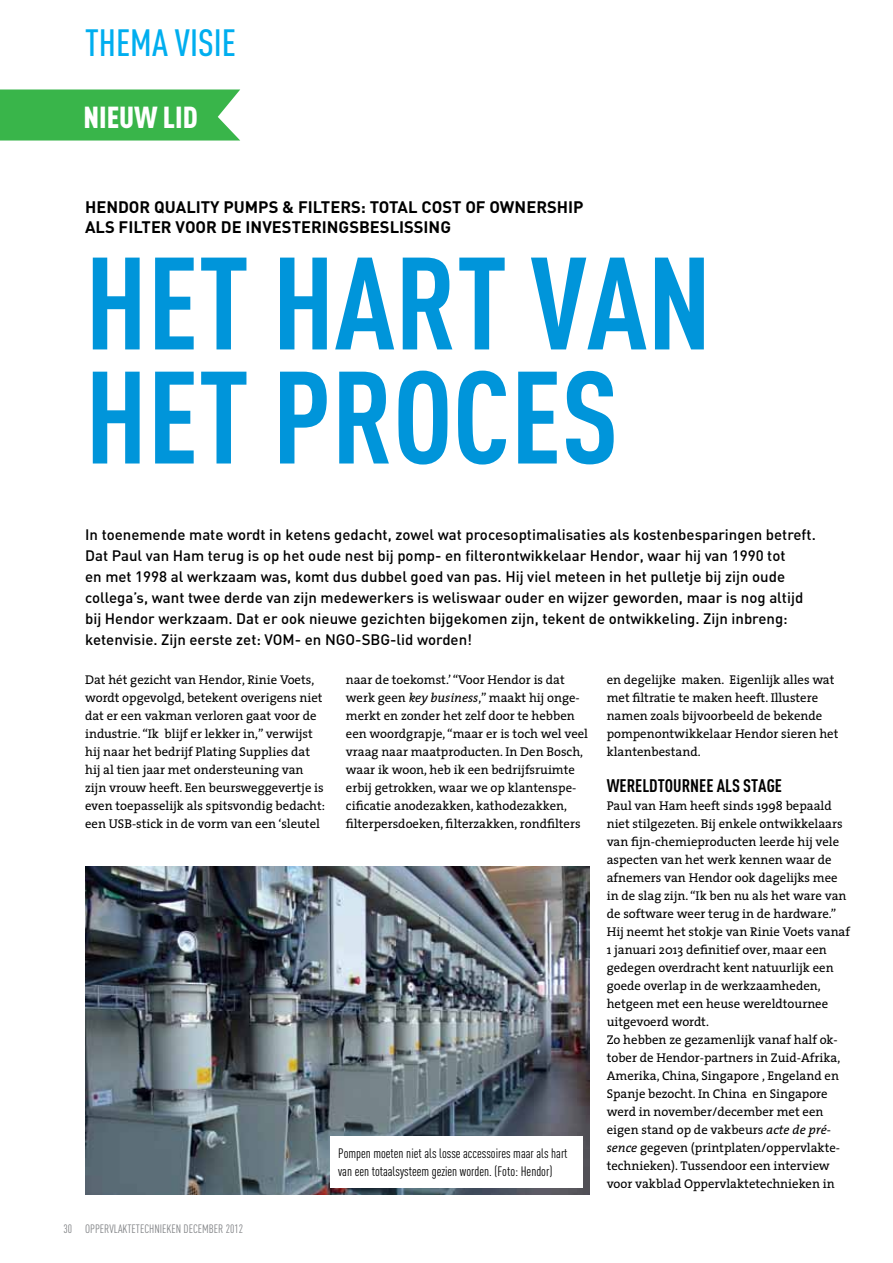
<style>
.page{position:relative;width:893px;height:1263px;background:#fff}
.page>*{position:absolute;margin:0;border:0;box-sizing:border-box;transform-origin:0 0}
.t1{font:700 129px/114px "DIN Cond";color:#0095da}
.t2{font:500 37.5px "DIN Cond";color:#00aeef}
.t3{font:900 30px "DIN Cond";color:#fff}
.t4{font:700 18px "DIN Cond";color:#000}
.t5{font:700 16.5px/19.8px "DIN";color:#000}
.t6{font:500 15px/21px "DIN";color:#000}
.t7{font:13.5px/18px "DIN Cond";color:#000}
.t8{font:12.75px/18px "The Serif";color:#000}
.t9{font:12px "DIN Cond";color:#808285}
.s1{font-style:italic}
</style>
<div class="page">
<svg style="left:0;top:89px;width:240px;height:52px;background:#44b954"></svg>
<img style="left:85px;top:866px;width:505px;height:329px">
<div style="left:330px;top:1136px;width:253px;height:51px;background:#fff"></div>
<h2 class="t2" style="left:85px;top:20px;width:153px">THEMA VISIE</h2>
<h3 class="t3" style="left:83px;top:98px;width:116px">NIEUW LID</h3>
<p class="t5" style="left:85px;top:197px;width:498px">HENDOR QUALITY PUMPS &amp; FILTERS: TOTAL COST OF OWNERSH IP<br>ALS FILTER VOOR DE INVESTERINGSBESLISSING</p>
<h1 class="t1" style="left:85px;top:243px;width:628px">HET HART VAN<br>HET PROCES</h1>
<p class="t6" style="left:85px;top:524px;width:732px">In toenemende mate wordt in ketens gedacht, zowel wat procesoptimalisaties als kostenbesparingen betreft.<br>Dat Paul van Ham terug is op het oude nest bij pomp- en filterontwikkelaar Hendor, waar hij van 1990 tot<br>en met 1998 al werkzaam was, komt dus dubbel goed van pas. Hij viel meteen in het pulletje bij zijn oude collega’s, want twee derde van zijn medewerkers is weliswaar ouder en wijzer geworden, maar is nog altijd bij Hendor werkzaam. Dat er ook nieuwe gezichten bijgekomen zijn, tekent de ontwikkeling. Zijn inbreng: ketenvisie. Zijn eerste zet: VOM- en NGO-SBG-lid worden!</p>
<p class="t8" style="left:85px;top:670px;width:241px">Dat hét gezicht van Hendor, Rinie Voets, wordt opgevolgd, betekent overigens niet dat er een vakman verloren gaat voor de industrie. “Ik blijf er lekker in,” verwijst hij naar het bedrijf Plating Supplies dat hij al tien jaar met ondersteuning van zijn vrouw heeft. Een beursweggevertje is even toepasselijk als spitsvondig bedacht: een USB-stick in de vorm van een ‘sleutel</p>
<p class="t8" style="left:346px;top:670px;width:244px">naar de toekomst.’ “Voor Hendor is dat werk geen <span class="s1">key business</span>,” maakt hij onge&shy;merkt en zonder het zelf door te hebben een woordgrapje, “maar er is toch wel veel vraag naar maatproducten. In Den Bosch, waar ik woon, heb ik een bedrijfsruimte erbij getrokken, waar we op klantenspe&shy;cificatie anodezakken, kathodezakken, filterpersdoeken, filterzakken, rondfilters</p>
<p class="t9" style="left:64px;top:1221px;width:181px">30 oppervlaktetechnieken december 2012</p>
<p class="t7" style="left:338px;top:1144px;width:231px">Pompen moeten niet als losse accessoires maar als hart van een totaalsysteem gezien worden. (Foto: Hendor)</p>
<p class="t8" style="left:607px;top:670px;width:233px">en degelijke maken. Eigenlijk alles wat met filtratie te maken heeft. Illustere namen zoals bijvoorbeeld de bekende pompenontwikkelaar Hendor sieren het klantenbestand.</p>
<h3 class="t4" style="left:607px;top:775px;width:177px">WERELDTOURNEE ALS STAGE</h3>
<p class="t8" style="left:607px;top:796px;width:245px">Paul van Ham heeft sinds 1998 bepaald niet stilgezeten. Bij enkele ontwikkelaars van fijn-chemieproducten leerde hij vele aspecten van het werk kennen waar de afnemers van Hendor ook dagelijks mee in de slag zijn. “Ik ben nu als het ware van de software weer terug in de hardware.” Hij neemt het stokje van Rinie Voets vanaf 1 januari 2013 definitief over, maar een gedegen overdracht kent natuurlijk een goede overlap in de werkzaamheden, hetgeen met een heuse wereldtournee uitgevoerd wordt.<br>Zo hebben ze gezamenlijk vanaf half ok&shy;tober de Hendor-partners in Zuid-Afrika, Amerika, China, Singapore , Engeland en Spanje bezocht. In China en Singapore werd in november/december met een eigen stand op de vakbeurs <span class="s1">acte de pré&shy;sence</span> gegeven (printplaten/oppervlakte&shy;technieken). Tussendoor een interview voor vakblad Oppervlaktetechnieken in</p>
</div>
